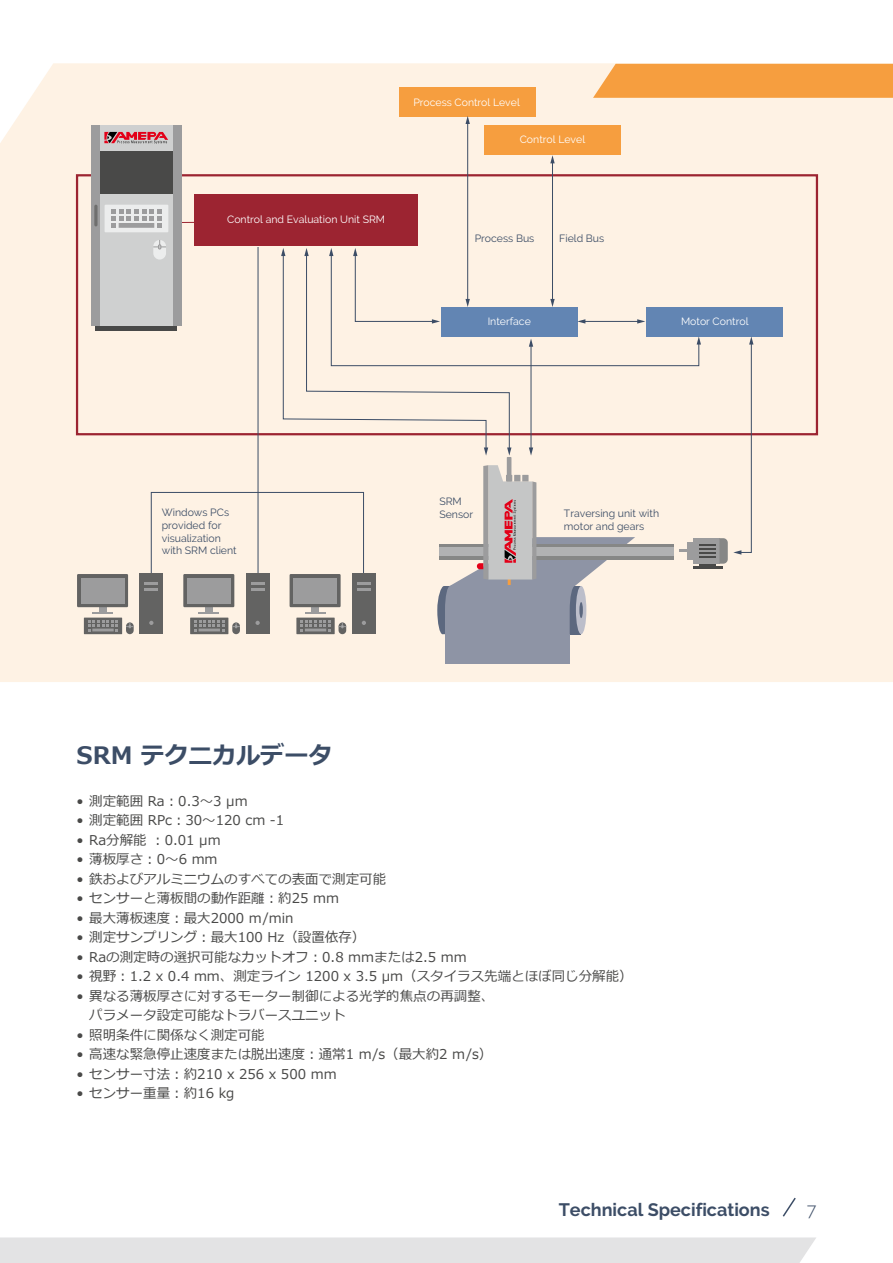
<style>
.page{position:relative;width:893px;height:1263px;background:#fff}
.page>*{position:absolute;margin:0;border:0;box-sizing:border-box;transform-origin:0 0}
.t1{font:700 24px "Meiryo";color:#3c4d66}
.t2{font:700 18px "Raleway";color:#3c4d66}
.t3{font:300 18px "Raleway";color:#3c4d66}
.t4{font:13.5px/19.5px "Meiryo";color:#494948}
.t5{font:10.5px/12.6px "Raleway";color:#3c4d66}
.t6{font:10.5px "Raleway";color:#fff}
</style>
<div class="page">
<div style="left:0;top:63px;width:893px;height:619px;background:#fef2e4"></div>
<svg style="left:593px;top:64px;width:300px;height:34px;background:#f6a146"></svg>
<svg style="left:782px;top:1197px;width:14px;height:20px"></svg>
<div style="left:0;top:1237px;width:816px;height:26px;background:#e3e3e4"></div>
<svg style="left:96px;top:325px;width:81px;height:6px"></svg>
<div style="left:76px;top:174px;width:742px;height:261px;border:2px solid #9c2431"></div>
<div style="left:151px;top:492px;width:213px;height:83px;border:1px solid #3c4d66"></div>
<hr style="left:258px;top:247px;width:1px;height:327px;background:#3c4d66">
<svg style="left:181px;top:222px;width:13px;height:1px"></svg>
<div style="left:194px;top:194px;width:224px;height:51px;background:#9c2431"></div>
<div style="left:92px;top:125px;width:89px;height:200px;background:#cfd0d0"></div>
<div style="left:646px;top:307px;width:137px;height:29px;background:#6285b3"></div>
<svg style="left:99px;top:607px;width:7px;height:5px"></svg>
<div style="left:77px;top:574px;width:51px;height:33px;background:linear-gradient(to right,#636362,#636362)"></div>
<div style="left:81px;top:578px;width:43px;height:25px;background:#9c9c9d"></div>
<hr style="left:92px;top:612px;width:21px;height:2px;background:#9c9c9d">
<div style="left:84px;top:618px;width:38px;height:16px;background:linear-gradient(to right,#636362,#636362)"></div>
<svg style="left:88px;top:620px;width:30px;height:11px"></svg>
<div style="left:126px;top:622px;width:8px;height:12px;background:#636362;border-radius:4px"></div>
<svg style="left:126px;top:622px;width:8px;height:6px"></svg>
<div style="left:139px;top:574px;width:24px;height:60px;background:#636362"></div>
<svg style="left:149px;top:621px;width:4px;height:4px"></svg>
<svg style="left:145px;top:582px;width:13px;height:8px"></svg>
<svg style="left:205px;top:607px;width:7px;height:5px"></svg>
<div style="left:183px;top:574px;width:51px;height:33px;background:#636362"></div>
<div style="left:187px;top:578px;width:44px;height:25px;background:#9c9c9d"></div>
<hr style="left:199px;top:612px;width:20px;height:2px;background:#9c9c9d">
<div style="left:190px;top:618px;width:38px;height:16px;background:linear-gradient(to right,#636362,#636362)"></div>
<svg style="left:194px;top:620px;width:31px;height:11px"></svg>
<div style="left:232px;top:622px;width:8px;height:12px;background:#636362;border-radius:4px"></div>
<svg style="left:232px;top:622px;width:8px;height:6px"></svg>
<div style="left:246px;top:574px;width:24px;height:60px;background:#636362"></div>
<svg style="left:255px;top:621px;width:5px;height:4px"></svg>
<svg style="left:251px;top:582px;width:13px;height:8px"></svg>
<div style="left:100px;top:151px;width:73px;height:43px;background:#494948"></div>
<div style="left:92px;top:125px;width:8px;height:200px;background:#9c9c9d"></div>
<div style="left:173px;top:125px;width:8px;height:200px;background:#9c9c9d"></div>
<div style="left:105px;top:205px;width:63px;height:27px;background:#eceded"></div>
<svg style="left:111px;top:209px;width:51px;height:19px"></svg>
<svg style="left:94px;top:205px;width:4px;height:21px"></svg>
<svg style="left:104px;top:132px;width:64px;height:12px"></svg>
<div style="left:153px;top:240px;width:13px;height:20px;background:#eceded;border-radius:6px"></div>
<svg style="left:153px;top:240px;width:13px;height:9px"></svg>
<div style="left:445px;top:618px;width:125px;height:45px;background:#8e94a5"></div>
<div style="left:484px;top:125px;width:137px;height:30px;background:#f69e3f"></div>
<div style="left:399px;top:87px;width:137px;height:30px;background:#f69e3f"></div>
<hr style="left:552px;top:162px;width:1px;height:138px;background:#3c4d66">
<svg style="left:550px;top:155px;width:5px;height:8px"></svg>
<hr style="left:467px;top:123px;width:1px;height:177px;background:#3c4d66">
<svg style="left:465px;top:116px;width:5px;height:8px"></svg>
<svg style="left:281px;top:248px;width:472px;height:386px;background:#e7ded6"></svg>
<p class="t6" style="left:413px;top:98px;width:108px">Process Control Level</p>
<p class="t6" style="left:227px;top:215px;width:159px">Control and Evaluation Unit SRM</p>
<p class="t6" style="left:520px;top:136px;width:67px">Control Level</p>
<p class="t5" style="left:475px;top:233px;width:61px">Process Bus</p>
<p class="t5" style="left:559px;top:233px;width:47px">Field Bus</p>
<p class="t6" style="left:488px;top:317px;width:45px">Interface</p>
<p class="t6" style="left:681px;top:317px;width:69px">Motor Control</p>
<p class="t5" style="left:162px;top:507px;width:76px">Windows PCs provided for visualization with SRM client</p>
<p class="t5" style="left:439px;top:496px;width:35px">SRM<br>Sensor</p>
<p class="t5" style="left:564px;top:508px;width:97px">Traversing unit with motor and gears</p>
<h1 class="t1" style="left:77px;top:739px;width:257px">SRM テクニカルデータ</h1>
<p class="t4" style="left:77px;top:791px;width:173px">• 測定範囲 Ra：0.3〜3 µm</p>
<p class="t4" style="left:77px;top:811px;width:209px">• 測定範囲 RPc：30〜120 cm -1</p>
<p class="t4" style="left:77px;top:830px;width:146px">• Ra分解能 ：0.01 µm</p>
<p class="t4" style="left:77px;top:850px;width:143px">• 薄板厚さ：0〜6 mm</p>
<p class="t4" style="left:77px;top:869px;width:311px">• 鉄およびアルミニウムのすべての表面で測定可能</p>
<p class="t4" style="left:77px;top:889px;width:264px">• センサーと薄板間の動作距離：約25 mm</p>
<p class="t4" style="left:77px;top:908px;width:218px">• 最大薄板速度：最大2000 m/min</p>
<p class="t4" style="left:77px;top:928px;width:290px">• 測定サンプリング：最大100 Hz（設置依存）</p>
<p class="t4" style="left:77px;top:947px;width:392px">• Raの測定時の選択可能なカットオフ：0.8 mmまたは2.5 mm</p>
<p class="t4" style="left:77px;top:967px;width:558px">• 視野：1.2 х 0.4 mm、測定ライン 1200 х 3.5 µm（スタイラス先端とほぼ同じ分解能）</p>
<p class="t4" style="left:89px;top:986px;width:407px;text-indent:-13px">• 異なる薄板厚さに対するモーター制御による光学的焦点の再調整、パラメータ設定可能なトラバースユニット</p>
<p class="t4" style="left:77px;top:1025px;width:190px">• 照明条件に関係なく測定可能</p>
<p class="t4" style="left:77px;top:1045px;width:417px">• 高速な緊急停止速度または脱出速度：通常1 m/s（最大約2 m/s）</p>
<p class="t4" style="left:77px;top:1064px;width:262px">• センサー寸法：約210 х 256 х 500 mm</p>
<p class="t4" style="left:77px;top:1083px;width:159px">• センサー重量：約16 kg</p>
<h2 class="t2" style="left:559px;top:1203px;width:212px">Technical Specifications</h2>
<h2 class="t3" style="left:807px;top:1203px;width:11px">7</h2>
</div>
